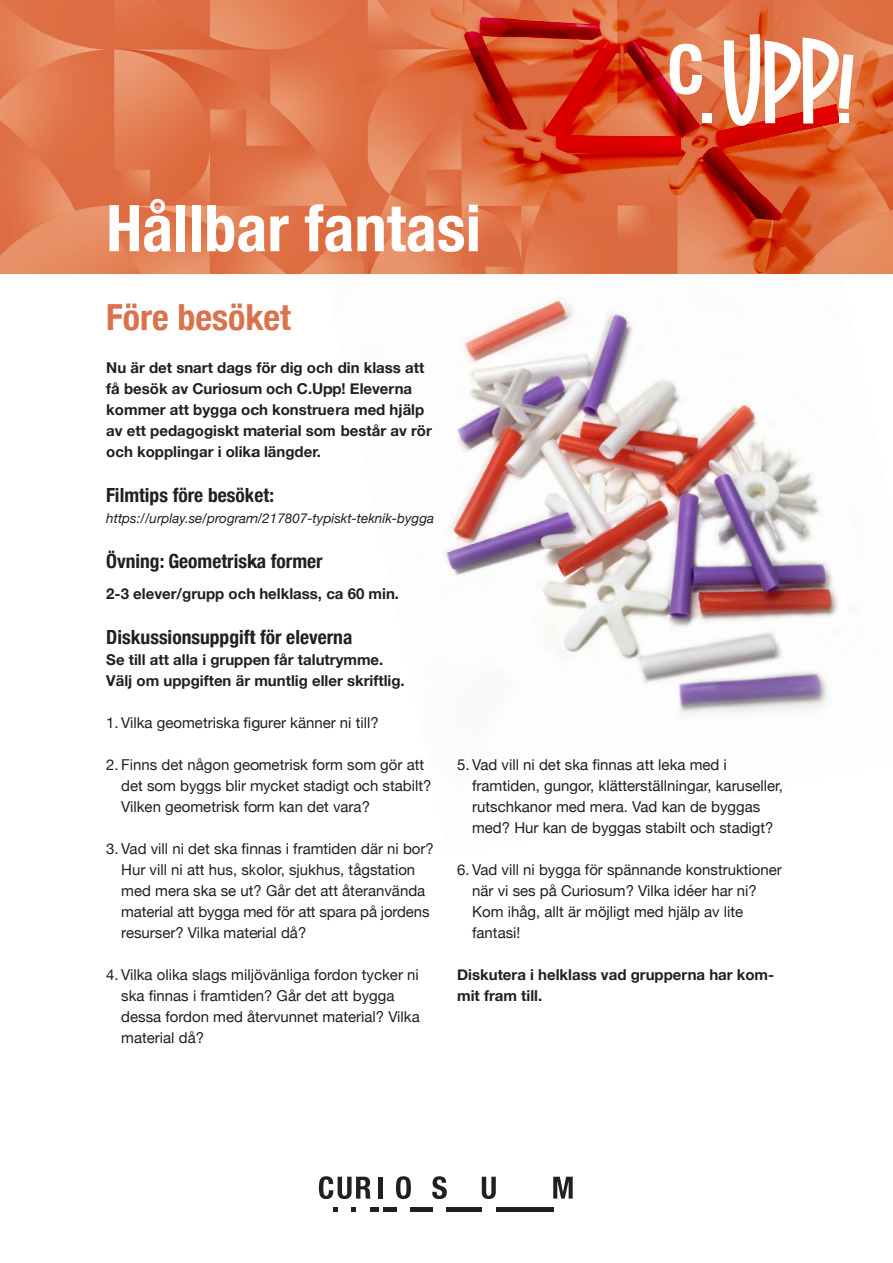
<style>
.page{position:relative;width:893px;height:1263px;background:#fff}
.page>*{position:absolute;margin:0;border:0;box-sizing:border-box;transform-origin:0 0}
.paragraph{font:700 condensed 64.5px "Helvetica Neue";color:#fff}
.t1{font:700 condensed 36px "Helvetica Neue";color:#da734c}
.t2{font:700 condensed 19.5px "Helvetica Neue";color:#231f20}
.t3{font:15px "Helvetica Neue";color:#231f20}
.t4{font:700 15px/21px "Helvetica Neue";color:#231f20}
.t5{font:italic 13.5px "Helvetica Neue";color:#231f20}
</style>
<div class="page">
<img style="left:0;top:0;width:331px;height:274px">
<svg style="left:319px;top:1176px;width:52px;height:23px"></svg>
<hr style="left:379px;top:1177px;width:4px;height:21px;background:#231f20">
<svg style="left:396px;top:1176px;width:15px;height:23px"></svg>
<svg style="left:432px;top:1176px;width:15px;height:23px"></svg>
<svg style="left:482px;top:1177px;width:14px;height:22px"></svg>
<svg style="left:553px;top:1177px;width:20px;height:21px"></svg>
<svg style="left:333px;top:1207px;width:5px;height:5px"></svg>
<svg style="left:352px;top:1207px;width:4px;height:5px"></svg>
<div style="left:370px;top:1207px;width:9px;height:5px;background:#231f20"></div>
<div style="left:383px;top:1207px;width:13px;height:5px;background:#231f20"></div>
<div style="left:410px;top:1207px;width:23px;height:5px;background:#231f20"></div>
<div style="left:446px;top:1207px;width:36px;height:5px;background:#231f20"></div>
<div style="left:496px;top:1207px;width:57px;height:5px;background:#231f20"></div>
<img style="left:324px;top:168px;width:514px;height:548px">
<img style="left:331px;top:0;width:562px;height:274px">
<svg style="left:670px;top:44px;width:32px;height:51px"></svg>
<div style="left:702px;top:114px;width:9px;height:9px;background:#fff"></div>
<svg style="left:724px;top:34px;width:129px;height:92px"></svg>
<p class="paragraph" style="left:106px;top:175px;width:376px">Hållbar fantasi</p>
<p class="t1" style="left:106px;top:287px;width:186px">Före besöket</p>
<p class="t4" style="left:106px;top:357px;width:327px">Nu är det snart dags för dig och din klass att få besök av Curiosum och C.Upp! Eleverna kommer att bygga och konstruera med hjälp av ett pedagogiskt material som består av rör och kopplingar i olika längder.</p>
<p class="t2" style="left:106px;top:479px;width:169px">Filmtips före besöket:</p>
<p class="t5" style="left:106px;top:508px;width:329px">https://urplay.se/program/217807-typiskt-teknik-bygga</p>
<p class="t2" style="left:106px;top:545px;width:218px">Övning: Geometriska former</p>
<p class="t4" style="left:106px;top:584px;width:294px">2-3 elever/grupp och helklass, ca 60 min.</p>
<p class="t2" style="left:106px;top:621px;width:248px">Diskussionsuppgift för eleverna</p>
<p class="t4" style="left:106px;top:650px;width:279px">Se till att alla i gruppen får talutrymme.</p>
<p class="t4" style="left:106px;top:671px;width:300px">Välj om uppgiften är muntlig eller skriftlig.</p>
<p class="t3" style="left:106px;top:712px;width:274px">1. Vilka geometriska figurer känner ni till?</p>
<p class="t3" style="left:106px;top:754px;width:319px">2. Finns det någon geometrisk form som gör att</p>
<p class="t3" style="left:121px;top:775px;width:312px">det som byggs blir mycket stadigt och stabilt?</p>
<p class="t3" style="left:121px;top:796px;width:250px">Vilken geometrisk form kan det vara?</p>
<p class="t3" style="left:106px;top:838px;width:329px">3. Vad vill ni det ska finnas i framtiden där ni bor?</p>
<p class="t3" style="left:121px;top:859px;width:295px">Hur vill ni att hus, skolor, sjukhus, tågstation</p>
<p class="t3" style="left:121px;top:880px;width:305px">med mera ska se ut? Går det att återanvända</p>
<p class="t3" style="left:121px;top:901px;width:310px">material att bygga med för att spara på jordens</p>
<p class="t3" style="left:121px;top:922px;width:187px">resurser? Vilka material då?</p>
<p class="t3" style="left:106px;top:964px;width:314px">4. Vilka olika slags miljövänliga fordon tycker ni</p>
<p class="t3" style="left:121px;top:985px;width:275px">ska finnas i framtiden? Går det att bygga</p>
<p class="t3" style="left:121px;top:1006px;width:300px">dessa fordon med återvunnet material? Vilka</p>
<p class="t3" style="left:121px;top:1027px;width:84px">material då?</p>
<p class="t3" style="left:457px;top:754px;width:271px">5. Vad vill ni det ska finnas att leka med i</p>
<p class="t3" style="left:472px;top:775px;width:312px">framtiden, gungor, klätterställningar, karuseller,</p>
<p class="t3" style="left:472px;top:796px;width:290px">rutschkanor med mera. Vad kan de byggas</p>
<p class="t3" style="left:472px;top:817px;width:303px">med? Hur kan de byggas stabilt och stadigt?</p>
<p class="t3" style="left:457px;top:859px;width:326px">6. Vad vill ni bygga för spännande konstruktioner</p>
<p class="t3" style="left:472px;top:880px;width:286px">när vi ses på Curiosum? Vilka idéer har ni?</p>
<p class="t3" style="left:472px;top:901px;width:273px">Kom ihåg, allt är möjligt med hjälp av lite</p>
<p class="t3" style="left:472px;top:922px;width:50px">fantasi!</p>
<p class="t4" style="left:457px;top:964px;width:319px">Diskutera i helklass vad grupperna har kom&shy;mit fram till.</p>
</div>
